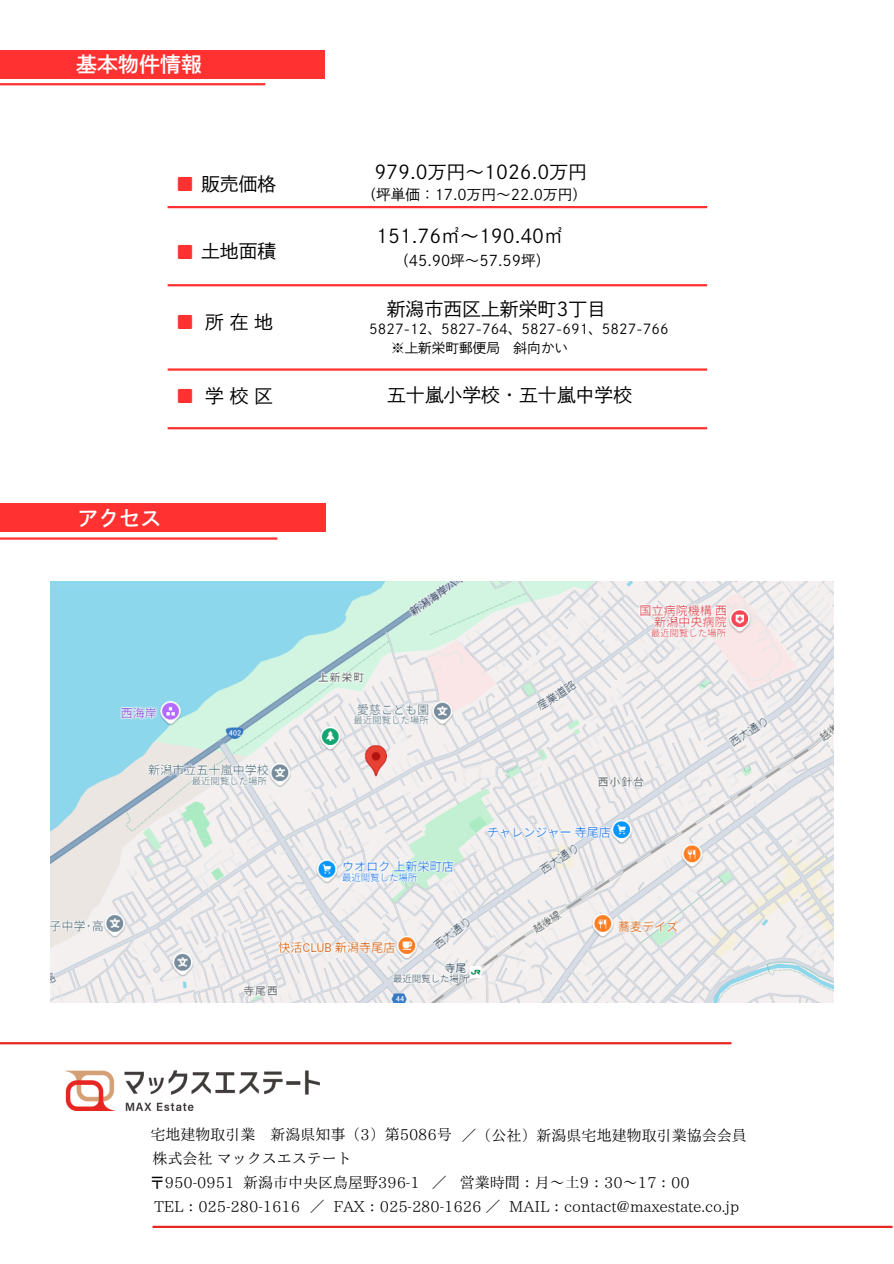
<style>
.page{position:relative;width:894px;height:1264px;background:#fff}
.page>*{position:absolute;margin:0;border:0;box-sizing:border-box;transform-origin:0 0}
.t1{font:21px "DMT Shuei Go Kin Std B";color:#fff}
.t2{font:19.2px "rounded mplus 1 p regular";color:#ff3131}
.t3{font:18.9px "DMT Shuei Go Kin Std L";color:#000}
.t4{font:15px "IP Aex Mincho";color:#000}
.t5{font:14.7px "DMT Shuei Go Kin Std L";color:#000}
.t6{font:13.65px "DMT Shuei Go Kin Std L";color:#000}
.s1{font-family:"rounded mplus 1 p regular";font-size:19.2px;color:#ff3131}
</style>
<div class="page">
<img style="left:51px;top:581px;width:782px;height:421px">
<hr style="left:0;top:537px;width:277px;height:2px;background:#ff3131">
<div style="left:0;top:504px;width:325px;height:28px;background:#ff3131"></div>
<div style="left:0;top:50px;width:324px;height:28px;background:#ff3131"></div>
<hr style="left:0;top:83px;width:265px;height:2px;background:#ff3131">
<hr style="left:167px;top:206px;width:540px;height:2px;background:#ff3131">
<hr style="left:167px;top:284px;width:540px;height:2px;background:#ff3131">
<hr style="left:167px;top:368px;width:540px;height:3px;background:#ff3131">
<hr style="left:0;top:1042px;width:731px;height:2px;background:#e62722">
<img style="left:65px;top:1070px;width:255px;height:41px">
<hr style="left:152px;top:1225px;width:740px;height:2px;background:#e62722">
<hr style="left:167px;top:427px;width:540px;height:2px;background:#ff3131">
<p class="t1" style="left:76px;top:54px;width:127px">基本物件情報</p>
<p class="t3" style="left:175px;top:174px;width:103px"><span class="s1">■</span> 販売価格</p>
<h3 class="t3" style="left:175px;top:241px;width:103px"><span class="s1">■</span> 土地面積</h3>
<p class="t2" style="left:175px;top:308px;width:21px">■</p>
<h3 class="t3" style="left:205px;top:312px;width:69px">所在地</h3>
<p class="t2" style="left:175px;top:382px;width:21px">■</p>
<p class="t3" style="left:205px;top:386px;width:69px">学校区</p>
<h1 class="t1" style="left:77px;top:507px;width:85px">アクセス</h1>
<p class="t3" style="left:374px;top:163px;width:214px">979.0万円～1026.0万円</p>
<h3 class="t5" style="left:361px;top:187px;width:227px">（坪単価：17.0万円～22.0万円）</h3>
<h3 class="t3" style="left:376px;top:226px;width:188px">151.76㎡～190.40㎡</h3>
<p class="t5" style="left:394px;top:253px;width:158px">（45.90坪～57.59坪）</p>
<p class="t3" style="left:386px;top:299px;width:214px">新潟市西区上新栄町3丁目</p>
<p class="t6" style="left:369px;top:322px;width:301px">5827-12、5827-764、5827-691、5827-766</p>
<h3 class="t6" style="left:391px;top:341px;width:178px">※上新栄町郵便局 斜向かい</h3>
<p class="t3" style="left:387px;top:385px;width:246px">五十嵐小学校・五十嵐中学校</p>
<h3 class="t4" style="left:150px;top:1127px;width:303px">宅地建物取引業 新潟県知事（3）第5086号</h3>
<p class="t4" style="left:461px;top:1127px;width:286px">／（公社）新潟県宅地建物取引業協会会員</p>
<p class="t4" style="left:150px;top:1175px;width:271px">〒950-0951 新潟市中央区鳥屋野396-1</p>
<p class="t4" style="left:431px;top:1175px;width:259px">／ 営業時間：月～土9：30～17：00</p>
<p class="t4" style="left:154px;top:1198px;width:147px">TEL：025-280-1616</p>
<h3 class="t4" style="left:310px;top:1198px;width:431px">／ FAX：025-280-1626 ／ MAIL：contact@maxestate.co.jp</h3>
<p class="t4" style="left:152px;top:1151px;width:201px">株式会社マックスエステート</p>
</div>
